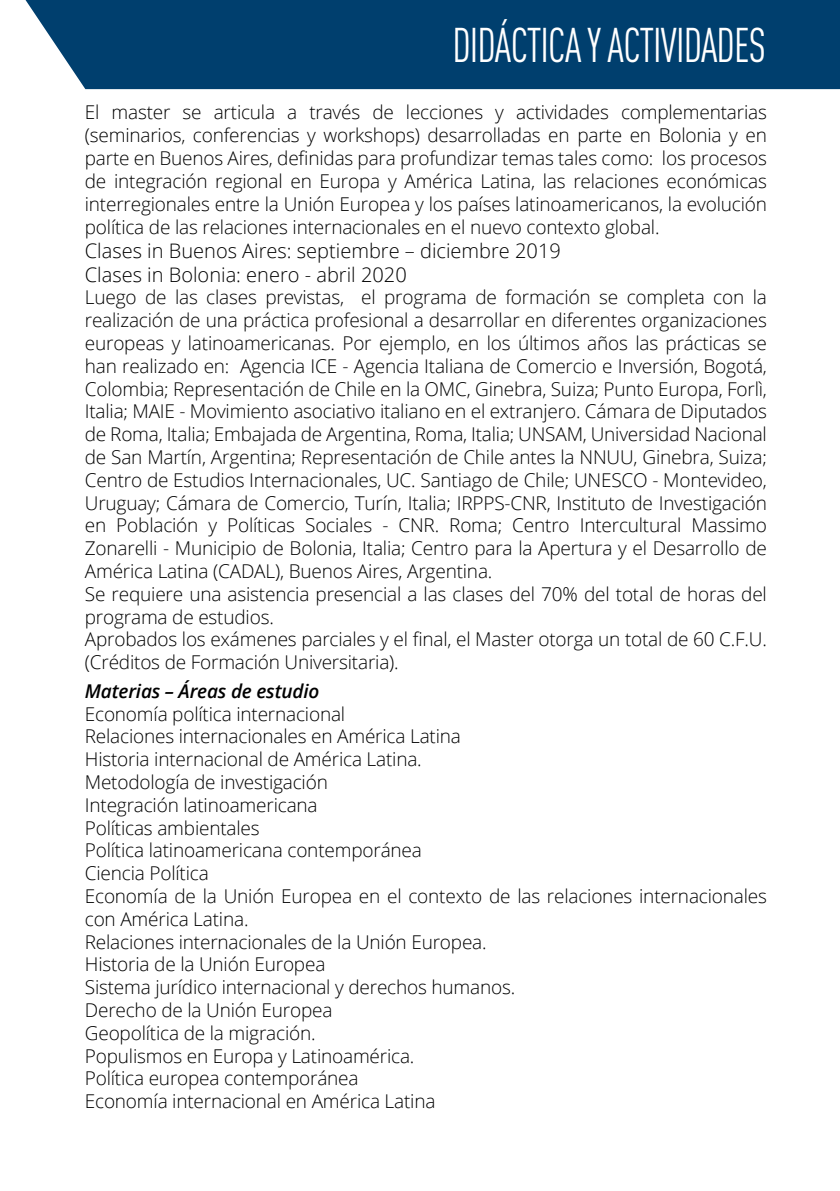
<style>
.page{position:relative;width:840px;height:1191px;background:#fff}
.page>*{position:absolute;margin:0;border:0;box-sizing:border-box;transform-origin:0 0}
.t1{font:condensed 48px "DINOT";letter-spacing:-.02em;color:#fff;scale:.9 1}
.t2{font:300 20px/24px "Open Sans";color:#000}
.t3{font:300 19px/22.8px "Open Sans";letter-spacing:-.01em;color:#000}
.t4{font:italic 600 19px "Open Sans";letter-spacing:-.01em;color:#000}
</style>
<div class="page">
<div style="left:26px;top:0;width:813px;height:89px;background:#003f6e"></div>
<h1 class="t1" style="left:452px;top:17px;width:350px">DIDÁCTICA Y ACTIVIDADES</h1>
<p class="t3" style="left:85px;top:101px;width:683px;text-align:justify">El master se articula a través de lecciones y actividades complementarias (seminarios, conferencias y workshops) desarrolladas en parte en Bolonia y en parte en Buenos Aires, definidas para profundizar temas tales como: los procesos de integración regional en Europa y América Latina, las relaciones económicas interregionales entre la Unión Europea y los países latinoamericanos, la evolución política de las relaciones internacionales en el nuevo contexto global.</p>
<p class="t2" style="left:85px;top:238px;width:477px">Clases in Buenos Aires: septiembre – diciembre 2019<br>Clases in Bolonia: enero - abril 2020</p>
<p class="t3" style="left:85px;top:285px;width:683px">Luego de las clases previstas, el programa de formación se completa con la realización de una práctica profesional a desarrollar en diferentes organizaciones europeas y latinoamericanas. Por ejemplo, en los últimos años las prácticas se han realizado en: Agencia ICE - Agencia Italiana de Comercio e Inversión, Bogotá, Colombia; Representación de Chile en la OMC, Ginebra, Suiza; Punto Europa, Forlì, Italia; MAIE - Movimiento asociativo italiano en el extranjero. Cámara de Diputados de Roma, Italia; Embajada de Argentina, Roma, Italia; UNSAM, Universidad Nacional de San Martín, Argentina; Representación de Chile antes la NNUU, Ginebra, Suiza; Centro de Estudios Internacionales, UC. Santiago de Chile; UNESCO - Montevideo, Uruguay; Cámara de Comercio, Turín, Italia; IRPPS-CNR, Instituto de Investigación en Población y Políticas Sociales - CNR. Roma; Centro Intercultural Massimo Zonarelli - Municipio de Bolonia, Italia; Centro para la Apertura y el Desarrollo de América Latina (CADAL), Buenos Aires, Argentina.<br>Se requiere una asistencia presencial a las clases del 70% del total de horas del programa de estudios.<br>Aprobados los exámenes parciales y el final, el Master otorga un total de 60 C.F.U. (Créditos de Formación Universitaria).</p>
<p class="t4" style="left:85px;top:678px;width:236px">Materias – Áreas de estudio</p>
<p class="t3" style="left:85px;top:701px;width:683px">Economía política internacional<br>Relaciones internacionales en América Latina<br>Historia internacional de América Latina.<br>Metodología de investigación<br>Integración latinoamericana<br>Políticas ambientales<br>Política latinoamericana contemporánea<br>Ciencia Política<br>Economía de la Unión Europea en el contexto de las relaciones internacionales con América Latina.<br>Relaciones internacionales de la Unión Europea.<br>Historia de la Unión Europea<br>Sistema jurídico internacional y derechos humanos.<br>Derecho de la Unión Europea<br>Geopolítica de la migración.<br>Populismos en Europa y Latinoamérica.<br>Política europea contemporánea<br>Economía internacional en América Latina</p>
</div>
